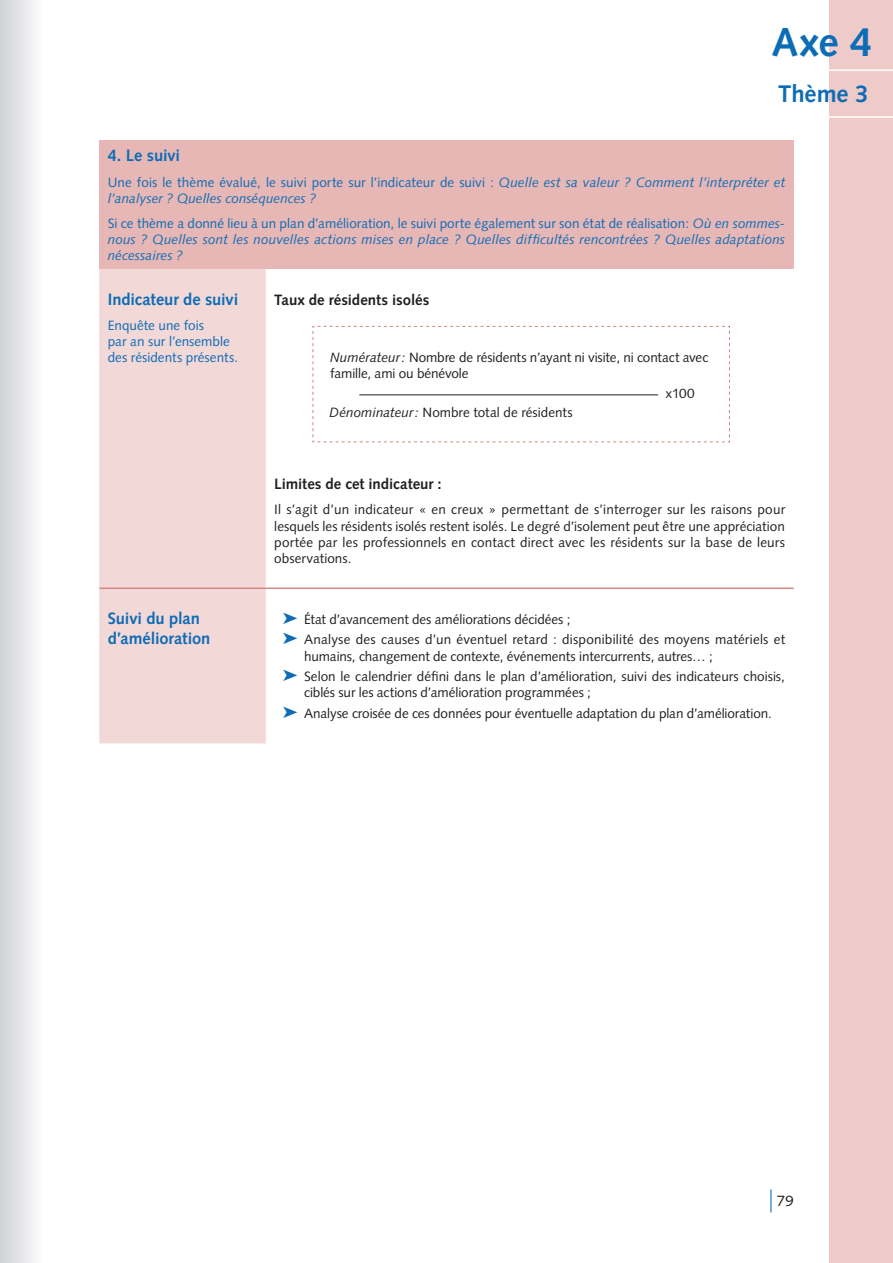
<style>
.page{position:relative;width:893px;height:1263px;background:#fff}
.page>*{position:absolute;margin:0;border:0;box-sizing:border-box;transform-origin:0 0}
.t1{font:700 40.5px "Syntax";color:#0d6cb6}
.Thème_1{font:700 24px "Syntax";letter-spacing:-.005em;color:#0d6cb6}
.Axe_Titre_colonne_ga{font:700 16.5px/19.8px "Syntax";letter-spacing:-.01em;color:#0d6cb6}
.Axe_Bold{font:700 15px "Syntax";color:#231f20}
.t2{font:15px "Syntax";color:#231f20}
.Axe_énumération_flèc{font:13.5px/16.2px "Syntax";letter-spacing:-.005em;color:#231f20}
.Axe_texte{font:13.5px/16.2px "Syntax";color:#231f20;text-align:justify}
.Axe_sous-titre{font:italic 13.5px/16.2px "Syntax";letter-spacing:.005em;color:#0d6cb6}
.Axe_texte_colonne_ga{font:13.5px/16.2px "Syntax";color:#0d6cb6}
.s1{font-style:normal}
.s2{font-style:italic}
.s3{color:#0d6cb6}
.s4{font-size:30px;color:#0d6cb6}
</style>
<div class="page">
<div style="left:829px;top:0;width:64px;height:1263px;background:#eecbc9"></div>
<hr style="left:794px;top:116px;width:99px;height:2px;background:#fff">
<hr style="left:794px;top:69px;width:99px;height:2px;background:#fff">
<div style="left:99px;top:140px;width:695px;height:129px;background:#e7b7b5"></div>
<div style="left:99px;top:269px;width:167px;height:474px;background:#f2d8d7"></div>
<hr style="left:99px;top:587px;width:167px;height:2px;background:#d38885">
<hr style="left:266px;top:587px;width:528px;height:2px;background:#d38885">
<svg style="left:312px;top:326px;width:418px;height:117px"></svg>
<div style="left:0;top:0;width:43px;height:1263px;background:linear-gradient(to right,#d0d1d4,#fdfdfd)"></div>
<h1 class="t1" style="left:771px;top:19px;width:103px">Axe 4</h1>
<p class="Thème_1" style="left:778px;top:80px;width:92px">Thème 3</p>
<p class="Axe_Titre_colonne_ga" style="left:108px;top:146px;width:74px">4. Le suivi</p>
<p class="Axe_sous-titre" style="left:108px;top:174px;width:679px"><span class="s1">Une fois le thème évalué, le suivi porte sur l’indicateur de suivi :</span> Quelle est sa valeur ? Comment l’interpréter et l’analyser ? Quelles conséquences ?</p>
<p class="Axe_sous-titre" style="left:108px;top:215px;width:679px;text-align:justify"><span class="s1">Si ce thème a donné lieu à un plan d’amélioration, le suivi porte également sur son état de réalisation:</span> Où en sommes&shy;nous ? Quelles sont les nouvelles actions mises en place ? Quelles difficultés rencontrées ? Quelles adaptations nécessaires ?</p>
<p class="Axe_Titre_colonne_ga" style="left:108px;top:289px;width:132px">Indicateur de suivi</p>
<p class="Axe_texte_colonne_ga" style="left:108px;top:317px;width:132px">Enquête une fois<br>par an sur l’ensemble des résidents présents.</p>
<p class="Axe_Bold" style="left:274px;top:292px;width:157px">Taux de résidents isolés</p>
<p class="Axe_texte" style="left:330px;top:349px;width:380px"><span class="s2">Numérateur:</span> Nombre de résidents n’ayant ni visite, ni contact avec famille, ami ou bénévole</p>
<p class="Axe_texte" style="left:329px;top:404px;width:245px"><span class="s2">Dénominateur:</span> Nombre total de résidents</p>
<p class="Axe_texte" style="left:665px;top:385px;width:31px">x100</p>
<p class="Axe_Bold" style="left:274px;top:475px;width:169px">Limites de cet indicateur :</p>
<p class="Axe_texte" style="left:274px;top:502px;width:512px">Il s’agit d’un indicateur « en creux » permettant de s’interroger sur les raisons pour lesquels les résidents isolés restent isolés. Le degré d’isolement peut être une appréciation portée par les professionnels en contact direct avec les résidents sur la base de leurs observations.</p>
<p class="Axe_Titre_colonne_ga" style="left:108px;top:609px;width:104px">Suivi du plan d’amélioration</p>
<p class="Axe_énumération_flèc" style="left:283px;top:611px;width:289px"><span class="s3">➤</span> État d’avancement des améliorations décidées ;</p>
<p class="Axe_énumération_flèc" style="left:304px;top:632px;width:483px;text-indent:-21px"><span class="s3">➤</span> Analyse des causes d’un éventuel retard : disponibilité des moyens matériels et humains, changement de contexte, événements intercurrents, autres… ;</p>
<p class="Axe_énumération_flèc" style="left:304px;top:668px;width:482px;text-indent:-21px"><span class="s3">➤</span> Selon le calendrier défini dans le plan d’amélioration, suivi des indicateurs choisis, ciblés sur les actions d’amélioration programmées ;</p>
<p class="Axe_énumération_flèc" style="left:283px;top:705px;width:490px"><span class="s3">➤</span> Analyse croisée de ces données pour éventuelle adaptation du plan d’amélioration.</p>
<p class="t2" style="left:769px;top:1192px;width:26px"><span class="s4">|</span> 79</p>
</div>
